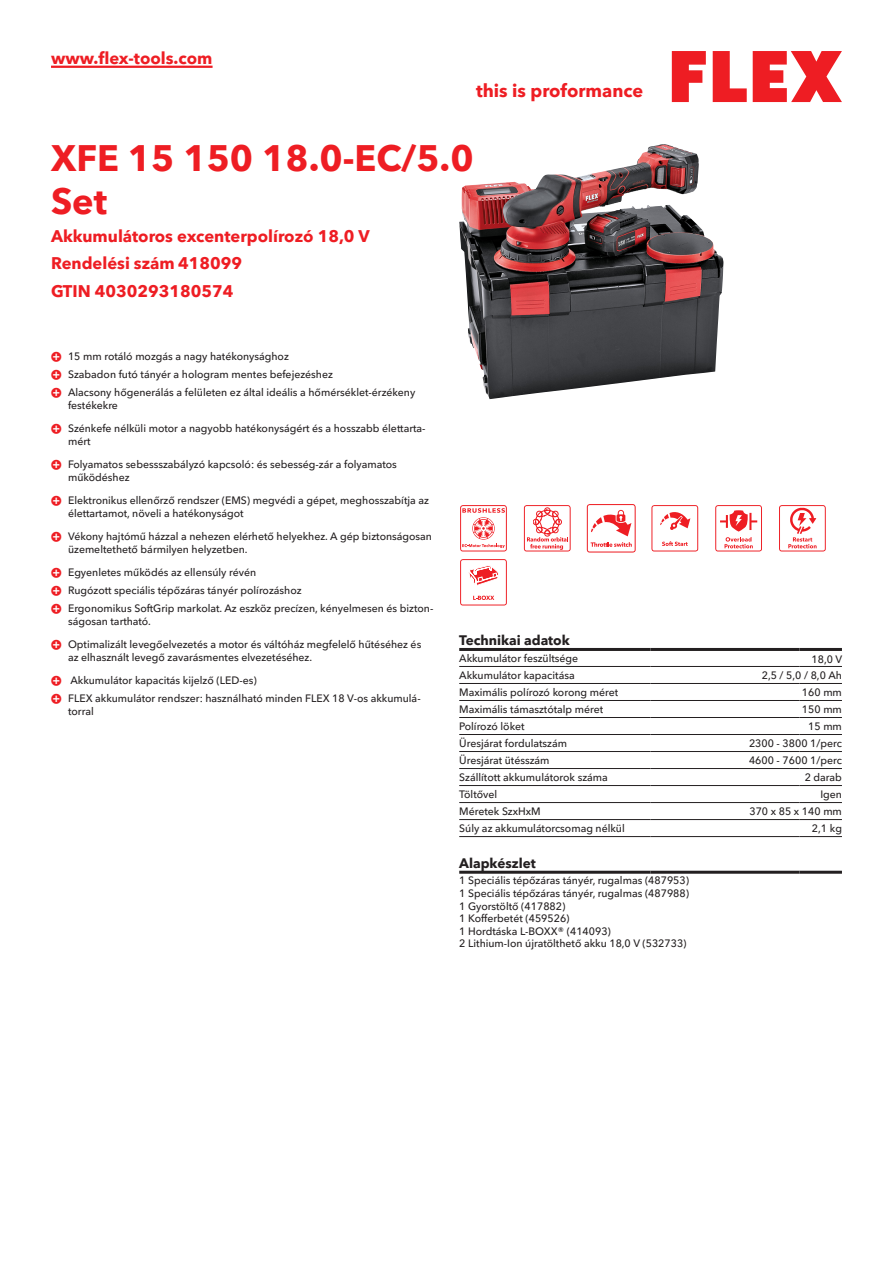
<style>
.page{position:relative;width:893px;height:1263px;background:#fff}
.page>*{position:absolute;margin:0;border:0;box-sizing:border-box;transform-origin:0 0}
.CB_AF_Product-name{font:700 36px/43.2px "Avenir Next W1 G";color:#ee1d23}
.t1{font:700 18px "Avenir Next W1 G";color:#ee1d23}
.CB_AF_Product-short{font:700 16.5px "Avenir Next W1 G";color:#ee1d23}
.CB_AF_Order-number{font:700 16.5px "Avenir Next W1 G";color:#ee1d23}
.CB_AF_Table-headline{font:700 13.5px "Avenir Next W1 G";color:#231f20}
.CB_AF_Table-specific{font:500 10.5px/12.6px "Avenir Next W1 G";color:#231f20}
</style>
<div class="page">
<svg style="left:672px;top:51px;width:34px;height:51px"></svg>
<svg style="left:713px;top:51px;width:34px;height:51px"></svg>
<svg style="left:753px;top:51px;width:89px;height:51px"></svg>
<hr style="left:51px;top:66px;width:162px;height:2px;background:#ee1d23">
<img style="left:459px;top:144px;width:206px;height:250px">
<hr style="left:459px;top:666px;width:192px;height:1px;background:#231f20">
<hr style="left:651px;top:666px;width:148px;height:1px;background:#231f20">
<hr style="left:799px;top:666px;width:43px;height:1px;background:#231f20">
<hr style="left:459px;top:683px;width:192px;height:1px;background:#231f20">
<hr style="left:651px;top:683px;width:148px;height:1px;background:#231f20">
<hr style="left:799px;top:683px;width:43px;height:1px;background:#231f20">
<hr style="left:459px;top:700px;width:192px;height:1px;background:#231f20">
<hr style="left:651px;top:700px;width:148px;height:1px;background:#231f20">
<hr style="left:799px;top:700px;width:43px;height:1px;background:#231f20">
<hr style="left:459px;top:717px;width:192px;height:1px;background:#231f20">
<hr style="left:651px;top:717px;width:148px;height:1px;background:#231f20">
<hr style="left:799px;top:717px;width:43px;height:1px;background:#231f20">
<hr style="left:459px;top:734px;width:192px;height:1px;background:#231f20">
<hr style="left:651px;top:734px;width:148px;height:1px;background:#231f20">
<hr style="left:799px;top:734px;width:43px;height:1px;background:#231f20">
<hr style="left:459px;top:751px;width:192px;height:1px;background:#231f20">
<hr style="left:651px;top:751px;width:148px;height:1px;background:#231f20">
<hr style="left:799px;top:751px;width:43px;height:1px;background:#231f20">
<hr style="left:459px;top:768px;width:192px;height:1px;background:#231f20">
<hr style="left:651px;top:768px;width:148px;height:1px;background:#231f20">
<hr style="left:799px;top:768px;width:43px;height:1px;background:#231f20">
<hr style="left:459px;top:785px;width:192px;height:1px;background:#231f20">
<hr style="left:651px;top:785px;width:148px;height:1px;background:#231f20">
<hr style="left:799px;top:785px;width:43px;height:1px;background:#231f20">
<hr style="left:459px;top:802px;width:192px;height:1px;background:#231f20">
<hr style="left:651px;top:802px;width:148px;height:1px;background:#231f20">
<hr style="left:799px;top:802px;width:43px;height:1px;background:#231f20">
<hr style="left:459px;top:819px;width:192px;height:1px;background:#231f20">
<hr style="left:651px;top:819px;width:148px;height:1px;background:#231f20">
<hr style="left:799px;top:819px;width:43px;height:1px;background:#231f20">
<hr style="left:459px;top:836px;width:192px;height:1px;background:#231f20">
<hr style="left:651px;top:836px;width:148px;height:1px;background:#231f20">
<hr style="left:799px;top:836px;width:43px;height:1px;background:#231f20">
<hr style="left:459px;top:648px;width:192px;height:3px;background:#231f20">
<hr style="left:651px;top:648px;width:148px;height:3px;background:#231f20">
<hr style="left:799px;top:648px;width:43px;height:3px;background:#231f20">
<hr style="left:459px;top:871px;width:192px;height:3px;background:#231f20">
<hr style="left:651px;top:871px;width:148px;height:3px;background:#231f20">
<hr style="left:799px;top:871px;width:43px;height:3px;background:#231f20">
<svg style="left:460px;top:505px;width:47px;height:46px"></svg>
<svg style="left:524px;top:505px;width:47px;height:46px"></svg>
<svg style="left:587px;top:504px;width:49px;height:48px"></svg>
<svg style="left:651px;top:505px;width:47px;height:46px"></svg>
<svg style="left:715px;top:505px;width:47px;height:46px"></svg>
<svg style="left:779px;top:505px;width:47px;height:46px"></svg>
<svg style="left:460px;top:559px;width:47px;height:46px"></svg>
<h3 class="CB_AF_Product-short" style="left:51px;top:45px;width:163px">www.flex-tools.com</h3>
<h2 class="t1" style="left:476px;top:77px;width:169px">this is proformance</h2>
<p class="CB_AF_Product-name" style="left:51px;top:134px;width:424px">XFE 15 150 18.0-EC/5.0<br>Set</p>
<p class="CB_AF_Product-short" style="left:51px;top:223px;width:320px">Akkumulátoros excenterpolírozó 18,0 V</p>
<p class="CB_AF_Order-number" style="left:51px;top:250px;width:193px">Rendelési szám 418099</p>
<p class="CB_AF_Order-number" style="left:51px;top:278px;width:184px">GTIN 4030293180574</p>
<p class="CB_AF_Table-specific" style="left:68px;top:349px;width:222px">15 mm rotáló mozgás a nagy hatékonysághoz</p>
<p class="CB_AF_Table-specific" style="left:68px;top:367px;width:266px">Szabadon futó tányér a hologram mentes befejezéshez</p>
<p class="CB_AF_Table-specific" style="left:68px;top:385px;width:349px">Alacsony hőgenerálás a felületen ez által ideális a hőmérséklet-érzékeny festékekre</p>
<p class="CB_AF_Table-specific" style="left:68px;top:421px;width:359px">Szénkefe nélküli motor a nagyobb hatékonyságért és a hosszabb élettarta&shy;mért</p>
<p class="CB_AF_Table-specific" style="left:68px;top:457px;width:330px">Folyamatos sebessszabályzó kapcsoló: és sebesség-zár a folyamatos működéshez</p>
<p class="CB_AF_Table-specific" style="left:68px;top:493px;width:362px">Elektronikus ellenőrző rendszer (EMS) megvédi a gépet, meghosszabítja az élettartamot, növeli a hatékonyságot</p>
<p class="CB_AF_Table-specific" style="left:68px;top:529px;width:365px">Vékony hajtómű házzal a nehezen elérhető helyekhez. A gép biztonságosan üzemeltethető bármilyen helyzetben.</p>
<p class="CB_AF_Table-specific" style="left:68px;top:565px;width:190px">Egyenletes működés az ellensúly révén</p>
<p class="CB_AF_Table-specific" style="left:68px;top:583px;width:235px">Rugózott speciális tépőzáras tányér polírozáshoz</p>
<p class="CB_AF_Table-specific" style="left:68px;top:601px;width:367px">Ergonomikus SoftGrip markolat. Az eszköz precízen, kényelmesen és bizton&shy;ságosan tartható.</p>
<p class="CB_AF_Table-specific" style="left:68px;top:637px;width:355px">Optimalizált levegőelvezetés a motor és váltóház megfelelő hűtéséhez és az elhasznált levegő zavarásmentes elvezetéséhez.</p>
<p class="CB_AF_Table-specific" style="left:70px;top:673px;width:188px">Akkumulátor kapacitás kijelző (LED-es)</p>
<p class="CB_AF_Table-specific" style="left:68px;top:691px;width:354px">FLEX akkumulátor rendszer: használható minden FLEX 18 V-os akkumulá&shy;torral</p>
<p class="CB_AF_Table-headline" style="left:459px;top:630px;width:112px">Technikai adatok</p>
<p class="CB_AF_Table-specific" style="left:459px;top:651px;width:120px">Akkumulátor feszültsége</p>
<p class="CB_AF_Table-specific" style="left:811px;top:652px;width:32px">18,0 V</p>
<p class="CB_AF_Table-specific" style="left:459px;top:668px;width:117px">Akkumulátor kapacitása</p>
<p class="CB_AF_Table-specific" style="left:762px;top:668px;width:82px">2,5 / 5,0 / 8,0 Ah</p>
<p class="CB_AF_Table-specific" style="left:459px;top:685px;width:160px">Maximális polírozó korong méret</p>
<p class="CB_AF_Table-specific" style="left:802px;top:685px;width:41px">160 mm</p>
<p class="CB_AF_Table-specific" style="left:459px;top:702px;width:146px">Maximális támasztótalp méret</p>
<p class="CB_AF_Table-specific" style="left:802px;top:702px;width:41px">150 mm</p>
<p class="CB_AF_Table-specific" style="left:459px;top:719px;width:67px">Polírozó löket</p>
<p class="CB_AF_Table-specific" style="left:808px;top:719px;width:35px">15 mm</p>
<p class="CB_AF_Table-specific" style="left:459px;top:736px;width:109px">Üresjárat fordulatszám</p>
<p class="CB_AF_Table-specific" style="left:749px;top:736px;width:94px">2300 - 3800 1/perc</p>
<p class="CB_AF_Table-specific" style="left:459px;top:753px;width:92px">Üresjárat ütésszám</p>
<p class="CB_AF_Table-specific" style="left:749px;top:753px;width:94px">4600 - 7600 1/perc</p>
<p class="CB_AF_Table-specific" style="left:459px;top:770px;width:150px">Szállított akkumulátorok száma</p>
<p class="CB_AF_Table-specific" style="left:805px;top:770px;width:39px">2 darab</p>
<p class="CB_AF_Table-specific" style="left:459px;top:787px;width:39px">Töltővel</p>
<p class="CB_AF_Table-specific" style="left:820px;top:787px;width:23px">Igen</p>
<p class="CB_AF_Table-specific" style="left:459px;top:804px;width:83px">Méretek SzxHxM</p>
<p class="CB_AF_Table-specific" style="left:749px;top:804px;width:94px">370 x 85 x 140 mm</p>
<p class="CB_AF_Table-specific" style="left:459px;top:821px;width:167px">Súly az akkumulátorcsomag nélkül</p>
<p class="CB_AF_Table-specific" style="left:812px;top:821px;width:32px">2,1 kg</p>
<p class="CB_AF_Table-headline" style="left:459px;top:852px;width:78px">Alapkészlet</p>
<p class="CB_AF_Table-specific" style="left:459px;top:873px;width:231px">1 Speciális tépőzáras tányér, rugalmas (487953)<br>1 Speciális tépőzáras tányér, rugalmas (487988)<br>1 Gyorstöltő (417882)<br>1 Kofferbetét (459526)<br>1 Hordtáska L-BOXX® (414093)<br>2 Lithium-Ion újratölthető akku 18,0 V (532733)</p>
</div>
